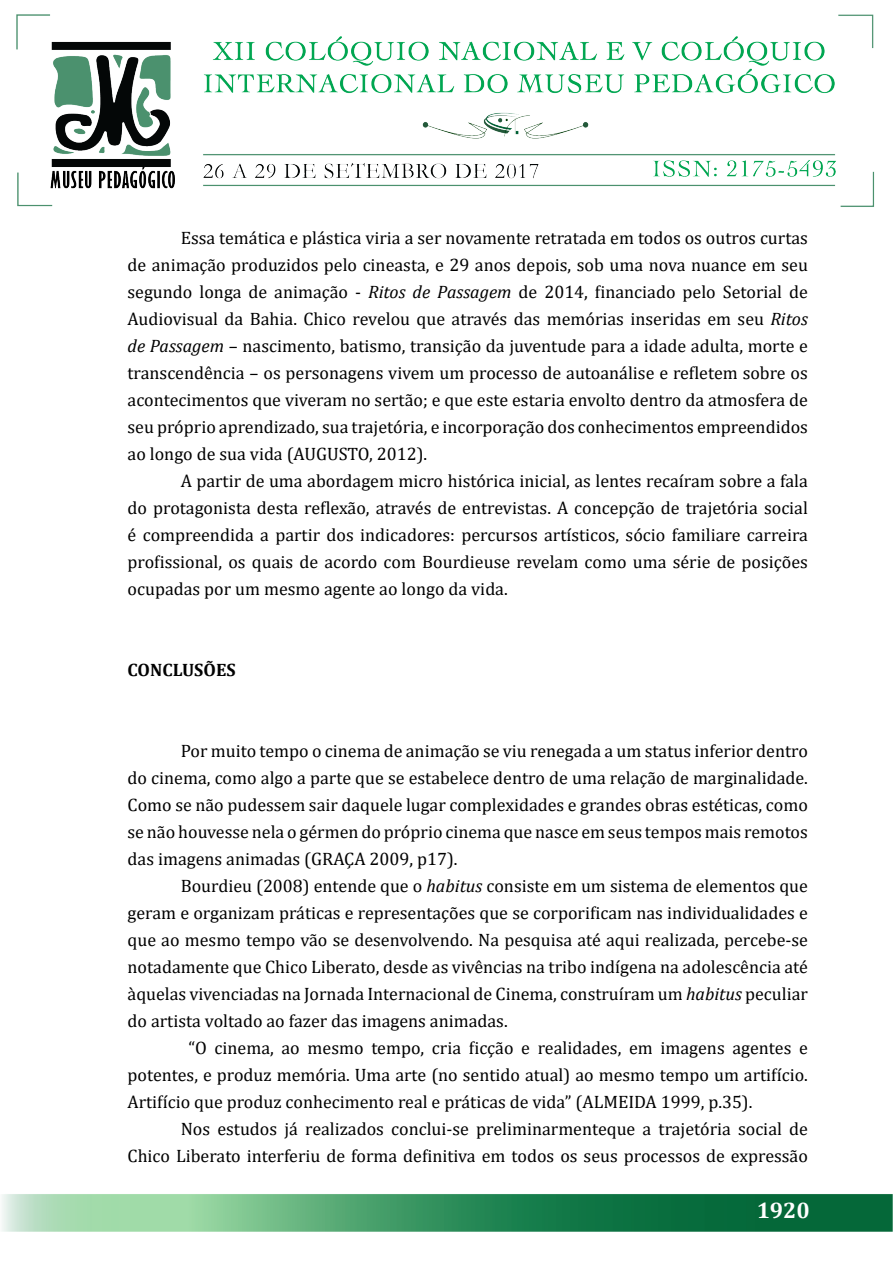
<style>
.page{position:relative;width:893px;height:1263px;background:#fff}
.page>*{position:absolute;margin:0;border:0;box-sizing:border-box;transform-origin:0 0}
.t1{font:700 22.5px "Cambria";color:#fff}
.t2{font:18px/27px "Cambria";color:#000;text-align:justify}
.t3{font:700 18px "Cambria";color:#000}
.s1{font-style:italic}
</style>
<div class="page">
<img style="left:2px;top:14px;width:890px;height:1218px">
<p class="t2" style="left:128px;top:224px;width:682px;text-indent:53px">Essa temática e plástica viria a ser novamente retratada em todos os outros curtas de animação produzidos pelo cineasta, e 29 anos depois, sob uma nova nuance em seu segundo longa de animação - <span class="s1">Ritos de Passagem</span> de 2014, financiado pelo Setorial de Audiovisual da Bahia. Chico revelou que através das memórias inseridas em seu <span class="s1">Ritos de Passagem</span> – nascimento, batismo, transição da juventude para a idade adulta, morte e transcendência – os personagens vivem um processo de autoanálise e refletem sobre os acontecimentos que viveram no sertão; e que este estaria envolto dentro da atmosfera de seu próprio aprendizado, sua trajetória, e incorporação dos conhecimentos empreendidos ao longo de sua vida (AUGUSTO, 2012).</p>
<p class="t2" style="left:128px;top:467px;width:682px;text-indent:53px">A partir de uma abordagem micro histórica inicial, as lentes recaíram sobre a fala do protagonista desta reflexão, através de entrevistas. A concepção de trajetória social é compreendida a partir dos indicadores: percursos artísticos, sócio familiare carreira profissional, os quais de acordo com Bourdieuse revelam como uma série de posições ocupadas por um mesmo agente ao longo da vida.</p>
<p class="t3" style="left:128px;top:657px;width:110px">CONCLUSÕES</p>
<p class="t2" style="left:128px;top:737px;width:682px;text-indent:53px">Por muito tempo o cinema de animação se viu renegada a um status inferior dentro do cinema, como algo a parte que se estabelece dentro de uma relação de marginalidade.<br>Como se não pudessem sair daquele lugar complexidades e grandes obras estéticas, como se não houvesse nela o gérmen do próprio cinema que nasce em seus tempos mais remotos das imagens animadas (GRAÇA 2009, p17).</p>
<p class="t2" style="left:128px;top:872px;width:682px;text-indent:53px">Bourdieu (2008) entende que o <span class="s1">habitus</span> consiste em um sistema de elementos que geram e organizam práticas e representações que se corporificam nas individualidades e que ao mesmo tempo vão se desenvolvendo. Na pesquisa até aqui realizada, percebe-se notadamente que Chico Liberato, desde as vivências na tribo indígena na adolescência até àquelas vivenciadas na Jornada Internacional de Cinema, construíram um <span class="s1">habitus</span> peculiar do artista voltado ao fazer das imagens animadas.</p>
<p class="t2" style="left:128px;top:1034px;width:682px;text-indent:61px">“O cinema, ao mesmo tempo, cria ficção e realidades, em imagens agentes e potentes, e produz memória. Uma arte (no sentido atual) ao mesmo tempo um artifício.<br>Artifício que produz conhecimento real e práticas de vida” (ALMEIDA 1999, p.35).</p>
<p class="t2" style="left:128px;top:1115px;width:682px;text-align:right">Nos estudos já realizados conclui-se preliminarmenteque a trajetória social de<br>Chico Liberato interferiu de forma definitiva em todos os seus processos de expressão</p>
<p class="t1" style="left:757px;top:1195px;width:55px">1920</p>
</div>
